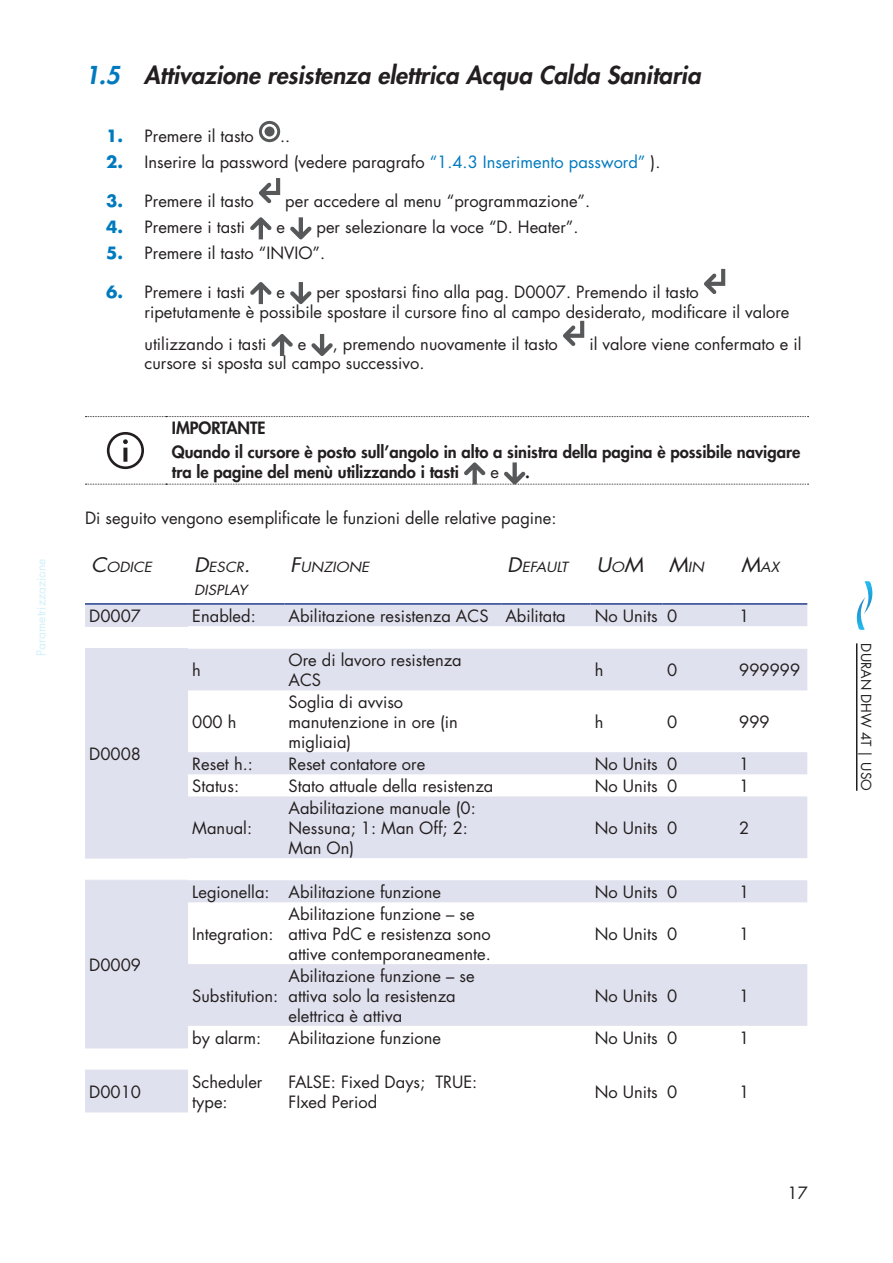
<style>
.page{position:relative;width:893px;height:1263px;background:#fff}
.page>*{position:absolute;margin:0;border:0;box-sizing:border-box;transform-origin:0 0}
.t1{font:italic 800 24px "Futura Std";color:#231f20}
.t2{font:italic 19.5px "Futura Std";color:#231f20;scale:1.1 1}
.t3{font:16.5px/19.8px "Futura Std";color:#231f20}
.t4{font:800 16.5px/23.9px "Futura Std";color:#231f20}
.t5{font:italic 13.65px/23.4px "Futura Std";color:#231f20;scale:1.1 1}
.t6{font:13.5px "Futura Std";color:#231f20}
.t7{font:12px "Futura Std";color:#d2f0fa}
.s1{color:#007abe}
.s2{font-weight:700;color:#007abe}
.s3{font-size:19.5px}
.s4{font-size:13.65px}
</style>
<div class="page">
<hr style="left:856px;top:643px;width:1px;height:148px;background:#231f20">
<svg style="left:259px;top:121px;width:21px;height:21px"></svg>
<svg style="left:259px;top:178px;width:21px;height:25px"></svg>
<svg style="left:250px;top:217px;width:21px;height:22px"></svg>
<svg style="left:290px;top:217px;width:21px;height:22px"></svg>
<svg style="left:250px;top:282px;width:21px;height:22px"></svg>
<svg style="left:290px;top:282px;width:21px;height:22px"></svg>
<svg style="left:704px;top:269px;width:21px;height:25px"></svg>
<svg style="left:271px;top:334px;width:22px;height:22px"></svg>
<svg style="left:311px;top:334px;width:22px;height:22px"></svg>
<svg style="left:563px;top:321px;width:21px;height:25px"></svg>
<svg style="left:85px;top:416px;width:723px;height:1px"></svg>
<svg style="left:85px;top:432px;width:723px;height:53px"></svg>
<svg style="left:85px;top:605px;width:722px;height:506px"></svg>
<svg style="left:85px;top:626px;width:722px;height:444px;fill:#e0e1ee"></svg>
<hr style="left:188px;top:603px;width:96px;height:2px;background:#253f8e">
<hr style="left:284px;top:603px;width:217px;height:2px;background:#253f8e">
<hr style="left:501px;top:603px;width:89px;height:2px;background:#253f8e">
<hr style="left:590px;top:603px;width:73px;height:2px;background:#253f8e">
<hr style="left:663px;top:603px;width:72px;height:2px;background:#253f8e">
<hr style="left:735px;top:603px;width:72px;height:2px;background:#253f8e">
<hr style="left:85px;top:626px;width:103px;height:1px;background:#e0e1ee">
<hr style="left:85px;top:648px;width:103px;height:1px;background:#e0e1ee">
<hr style="left:85px;top:858px;width:103px;height:1px;background:#e0e1ee">
<hr style="left:85px;top:880px;width:103px;height:1px;background:#e0e1ee">
<hr style="left:85px;top:1047px;width:103px;height:1px;background:#e0e1ee">
<hr style="left:85px;top:1070px;width:103px;height:1px;background:#e0e1ee">
<hr style="left:85px;top:1111px;width:103px;height:1px;background:#e0e1ee">
<hr style="left:85px;top:603px;width:103px;height:2px;background:#253f8e">
<svg style="left:857px;top:581px;width:15px;height:49px"></svg>
<p class="t7" style="left:33px;top:656px;width:99px;rotate:-90deg">Parametrizzazione</p>
<h1 class="t1" style="left:85px;top:60px;width:617px"><span class="s1">1.5</span> Attivazione resistenza elettrica Acqua Calda Sanitaria</h1>
<p class="t3" style="left:106px;top:126px;width:149px"><span class="s2">1.</span> Premere il tasto</p>
<p class="t3" style="left:280px;top:126px;width:12px">..</p>
<p class="t3" style="left:106px;top:153px;width:556px"><span class="s2">2.</span> Inserire la password (vedere paragrafo <span class="s1">“1.4.3 Inserimento password”</span> ).</p>
<p class="t3" style="left:106px;top:191px;width:149px"><span class="s2">3.</span> Premere il tasto</p>
<p class="t3" style="left:285px;top:191px;width:306px">per accedere al menu “programmazione”.</p>
<p class="t3" style="left:106px;top:217px;width:140px"><span class="s2">4.</span> Premere i tasti</p>
<p class="t3" style="left:277px;top:217px;width:10px">e</p>
<p class="t3" style="left:317px;top:217px;width:263px">per selezionare la voce “D. Heater”.</p>
<p class="t3" style="left:106px;top:243px;width:220px"><span class="s2">5.</span> Premere il tasto “INVIO”.</p>
<p class="t3" style="left:106px;top:282px;width:140px"><span class="s2">6.</span> Premere i tasti</p>
<p class="t3" style="left:277px;top:282px;width:10px">e</p>
<p class="t3" style="left:145px;top:282px;width:646px;text-indent:172px">per spostarsi fino alla pag. D0007. Premendo il tasto ripetutamente è possibile spostare il cursore fino al campo desiderato, modificare il valore</p>
<p class="t3" style="left:145px;top:334px;width:123px">utilizzando i tasti</p>
<p class="t3" style="left:298px;top:334px;width:10px">e</p>
<p class="t3" style="left:333px;top:334px;width:227px">, premendo nuovamente il tasto</p>
<p class="t3" style="left:589px;top:334px;width:214px">il valore viene confermato e il</p>
<p class="t3" style="left:145px;top:354px;width:281px">cursore si sposta sul campo successivo.</p>
<p class="t4" style="left:172px;top:416px;width:630px">IMPORTANTE<br>Quando il cursore è posto sull’angolo in alto a sinistra della pagina è possibile navigare</p>
<p class="t4" style="left:172px;top:460px;width:289px">tra le pagine del menù utilizzando i tasti</p>
<p class="t3" style="left:490px;top:462px;width:10px">e</p>
<p class="t4" style="left:525px;top:460px;width:6px">.</p>
<p class="t3" style="left:85px;top:508px;width:473px">Di seguito vengono esemplificate le funzioni delle relative pagine:</p>
<p class="t5" style="left:91px;top:555px;width:57px"><span class="s3">C</span>ODICE</p>
<p class="t5" style="left:194px;top:555px;width:53px"><span class="s3">D</span>ESCR<span class="s3">.<br></span>DISPLAY</p>
<p class="t5" style="left:290px;top:555px;width:73px"><span class="s3">F</span>UNZIONE</p>
<p class="t5" style="left:507px;top:555px;width:57px"><span class="s3">D</span>EFAULT</p>
<p class="t2" style="left:596px;top:552px;width:44px">U<span class="s4">O</span>M</p>
<p class="t5" style="left:669px;top:555px;width:34px"><span class="s3">M</span>IN</p>
<p class="t5" style="left:741px;top:555px;width:36px"><span class="s3">M</span>AX</p>
<p class="t3" style="left:89px;top:606px;width:53px">D0007</p>
<p class="t3" style="left:192px;top:606px;width:65px">Enabled:</p>
<p class="t3" style="left:289px;top:606px;width:279px">Abilitazione resistenza ACS Abilitata</p>
<p class="t3" style="left:595px;top:606px;width:84px">No Units 0</p>
<p class="t3" style="left:739px;top:606px;width:12px">1</p>
<p class="t3" style="left:89px;top:744px;width:53px">D0008</p>
<p class="t3" style="left:89px;top:955px;width:53px">D0009</p>
<p class="t3" style="left:192px;top:660px;width:10px">h</p>
<p class="t3" style="left:289px;top:651px;width:175px">Ore di lavoro resistenza<br>ACS</p>
<p class="t3" style="left:595px;top:660px;width:10px">h</p>
<p class="t3" style="left:667px;top:660px;width:12px">0</p>
<p class="t3" style="left:739px;top:660px;width:62px">999999</p>
<p class="t3" style="left:192px;top:712px;width:46px">000 h</p>
<p class="t3" style="left:289px;top:692px;width:171px">Soglia di avviso manutenzione in ore (in migliaia)</p>
<p class="t3" style="left:595px;top:712px;width:10px">h</p>
<p class="t3" style="left:667px;top:712px;width:12px">0</p>
<p class="t3" style="left:739px;top:712px;width:32px">999</p>
<p class="t3" style="left:192px;top:754px;width:62px">Reset h.:</p>
<p class="t3" style="left:289px;top:754px;width:138px">Reset contatore ore</p>
<p class="t3" style="left:595px;top:754px;width:84px">No Units 0</p>
<p class="t3" style="left:739px;top:754px;width:12px">1</p>
<p class="t3" style="left:192px;top:776px;width:48px">Status:</p>
<p class="t3" style="left:289px;top:776px;width:206px">Stato attuale della resistenza</p>
<p class="t3" style="left:595px;top:776px;width:84px">No Units 0</p>
<p class="t3" style="left:739px;top:776px;width:12px">1</p>
<p class="t3" style="left:192px;top:818px;width:61px">Manual:</p>
<p class="t3" style="left:289px;top:798px;width:189px">Aabilitazione manuale (0:<br>Nessuna; 1: Man Off; 2:<br>Man On)</p>
<p class="t3" style="left:595px;top:818px;width:84px">No Units 0</p>
<p class="t3" style="left:739px;top:818px;width:12px">2</p>
<p class="t3" style="left:192px;top:882px;width:250px">Legionella: Abilitazione funzione</p>
<p class="t3" style="left:595px;top:882px;width:84px">No Units 0</p>
<p class="t3" style="left:739px;top:882px;width:12px">1</p>
<p class="t3" style="left:192px;top:924px;width:83px">Integration:</p>
<p class="t3" style="left:289px;top:904px;width:204px">Abilitazione funzione – se attiva PdC e resistenza sono attive contemporaneamente.</p>
<p class="t3" style="left:595px;top:924px;width:84px">No Units 0</p>
<p class="t3" style="left:739px;top:924px;width:12px">1</p>
<p class="t3" style="left:192px;top:986px;width:87px">Substitution:</p>
<p class="t3" style="left:289px;top:966px;width:188px">Abilitazione funzione – se attiva solo la resistenza elettrica è attiva</p>
<p class="t3" style="left:595px;top:986px;width:84px">No Units 0</p>
<p class="t3" style="left:739px;top:986px;width:12px">1</p>
<p class="t3" style="left:192px;top:1028px;width:71px">by alarm:</p>
<p class="t3" style="left:289px;top:1028px;width:154px">Abilitazione funzione</p>
<p class="t3" style="left:595px;top:1028px;width:84px">No Units 0</p>
<p class="t3" style="left:739px;top:1028px;width:12px">1</p>
<p class="t3" style="left:89px;top:1082px;width:53px">D0010</p>
<p class="t3" style="left:192px;top:1072px;width:72px">Scheduler type:</p>
<p class="t3" style="left:289px;top:1072px;width:190px">FALSE: Fixed Days; TRUE:<br>FIxed Period</p>
<p class="t3" style="left:595px;top:1082px;width:84px">No Units 0</p>
<p class="t3" style="left:739px;top:1082px;width:12px">1</p>
<p class="t3" style="left:788px;top:1183px;width:22px">17</p>
<p class="t6" style="left:875px;top:643px;width:149px;rotate:90deg">DURAN DHW 4T | USO</p>
</div>
